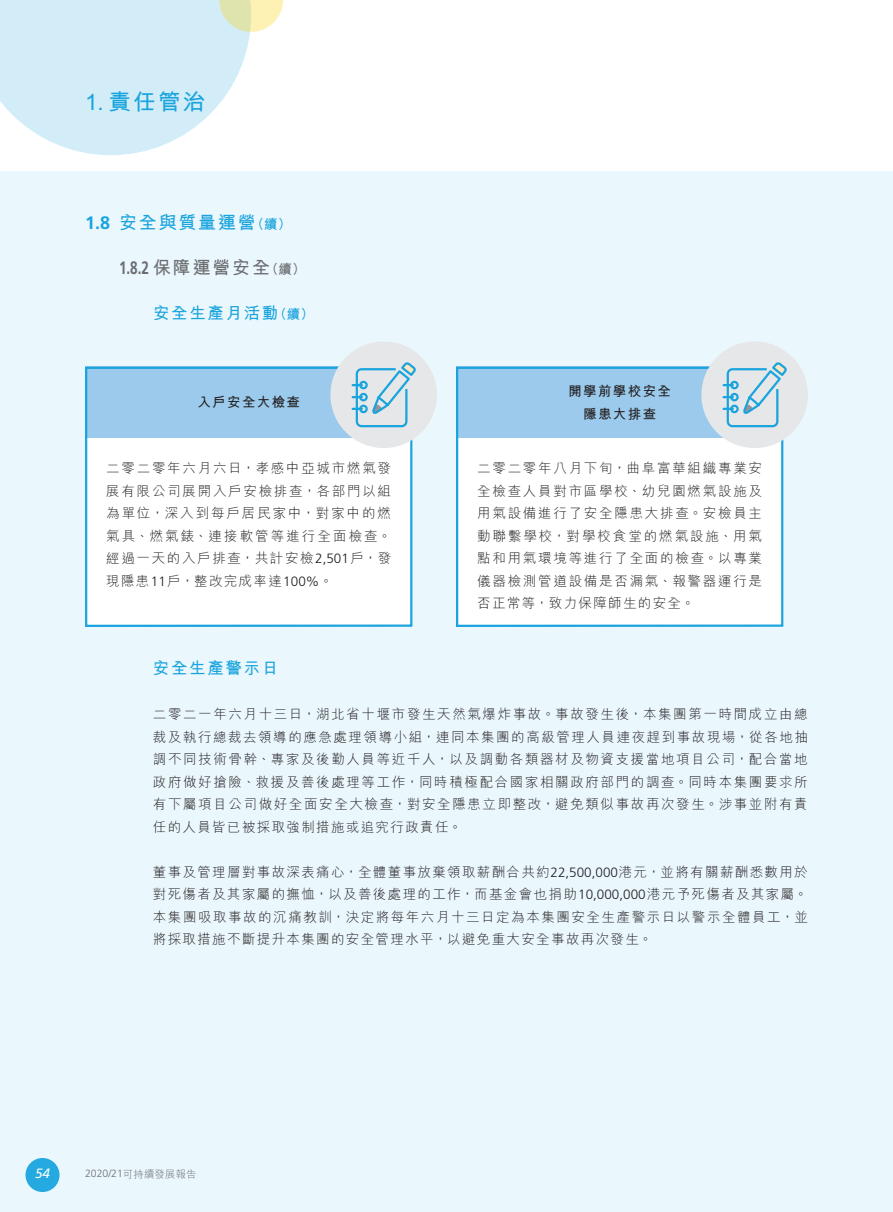
<style>
.page{position:relative;width:893px;height:1212px;background:#fff}
.page>*{position:absolute;margin:0;border:0;box-sizing:border-box;transform-origin:0 0}
.t1{font:700 22.5px "M Hei HK";color:#1aa4dd}
.t2{font:700 18px "M Hei HK";letter-spacing:.1em;color:#6c6d70}
.t3{font:700 18px "M Hei HK";letter-spacing:.1em;color:#1aa4dd}
.t4{font:700 16.5px "M Hei HK";letter-spacing:.1em;color:#1aa4dd}
.t5{font:300 13.5px/22.5px "M Hei HK";letter-spacing:.12em;color:#231f20;text-align:justify}
.t6{font:700 13.5px/22.5px "M Hei HK";letter-spacing:.1em;color:#231f20;text-align:center}
.t7{font:italic 13.5px "Frutiger LT Std";color:#fff}
.t8{font:300 10.5px "Frutiger LT Std";color:#6c6d70}
.s1{font-family:"Frutiger LT Std"}
.s2{font-size:13.5px}
.s3{font-family:"M Hei HK"}
</style>
<div class="page">
<svg style="left:0;top:0;width:283px;height:155px"></svg>
<hr style="left:891px;top:171px;width:2px;height:1041px;background:#eaf7fd">
<div style="left:0;top:171px;width:891px;height:1041px;background:#eaf7fd"></div>
<div style="left:26px;top:1158px;width:34px;height:34px;background:#24aae1;border-radius:50%"></div>
<div style="left:456px;top:367px;width:327px;height:260px;background:#fff"></div>
<div style="left:456px;top:367px;width:327px;height:71px;background:#9bcaec"></div>
<div style="left:456px;top:367px;width:327px;height:260px;border:2px solid #1aa4dd"></div>
<div style="left:701px;top:341px;width:107px;height:107px;background:#e6e7e9;border-radius:50%"></div>
<svg style="left:724px;top:362px;width:62px;height:66px"></svg>
<div style="left:85px;top:367px;width:327px;height:260px;background:#fff"></div>
<div style="left:85px;top:367px;width:327px;height:71px;background:#9bcaec"></div>
<div style="left:85px;top:367px;width:327px;height:260px;border:2px solid #1aa4dd"></div>
<div style="left:330px;top:341px;width:107px;height:107px;background:#e6e7e9;border-radius:50%"></div>
<svg style="left:353px;top:362px;width:62px;height:66px"></svg>
<h1 class="t1" style="left:85px;top:86px;width:122px">1. 責任管治</h1>
<h2 class="t3" style="left:85px;top:209px;width:208px"><span class="s1">1.8</span> 安全與質量運營<span class="s2">（續）</span></h2>
<h2 class="t2" style="left:119px;top:254px;width:188px"><span class="s1">1.8.2</span> 保障運營安全<span class="s2">（續）</span></h2>
<p class="t4" style="left:153px;top:301px;width:162px">安全生產月活動<span class="s2">（續）</span></p>
<p class="t6" style="left:197px;top:390px;width:104px">入戶安全大檢查</p>
<p class="t5" style="left:106px;top:457px;width:286px">二零二零年六月六日，孝感中亞城市燃氣發展有限公司展開入戶安檢排查，各部門以組為單位，深入到每戶居民家中，對家中的燃氣具、燃氣錶、連接軟管等進行全面檢查。經過一天的入戶排查，共計安檢<span class="s1">2,501</span>戶，發現隱患<span class="s1">11</span>戶，整改完成率達<span class="s1">100%</span>。</p>
<p class="t6" style="left:568px;top:379px;width:104px">開學前學校安全隱患大排查</p>
<p class="t5" style="left:477px;top:457px;width:286px">二零二零年八月下旬，曲阜富華組織專業安全檢查人員對市區學校、幼兒園燃氣設施及用氣設備進行了安全隱患大排查。安檢員主動聯繫學校，對學校食堂的燃氣設施、用氣點和用氣環境等進行了全面的檢查。以專業儀器檢測管道設備是否漏氣、報警器運行是否正常等，致力保障師生的安全。</p>
<p class="t4" style="left:153px;top:656px;width:127px">安全生產警示日</p>
<p class="t5" style="left:153px;top:703px;width:656px">二零二一年六月十三日，湖北省十堰市發生天然氣爆炸事故。事故發生後，本集團第一時間成立由總裁及執行總裁去領導的應急處理領導小組，連同本集團的高級管理人員連夜趕到事故現場，從各地抽調不同技術骨幹、專家及後勤人員等近千人，以及調動各類器材及物資支援當地項目公司，配合當地政府做好搶險、救援及善後處理等工作，同時積極配合國家相關政府部門的調查。同時本集團要求所有下屬項目公司做好全面安全大檢查，對安全隱患立即整改，避免類似事故再次發生。涉事並附有責任的人員皆已被採取強制措施或追究行政責任。</p>
<p class="t5" style="left:153px;top:860px;width:656px">董事及管理層對事故深表痛心，全體董事放棄領取薪酬合共約<span class="s1">22,500,000</span>港元，並將有關薪酬悉數用於對死傷者及其家屬的撫恤，以及善後處理的工作，而基金會也捐助<span class="s1">10,000,000</span>港元予死傷者及其家屬。本集團吸取事故的沉痛教訓，決定將每年六月十三日定為本集團安全生產警示日以警示全體員工，並將採取措施不斷提升本集團的安全管理水平，以避免重大安全事故再次發生。</p>
<p class="t7" style="left:35px;top:1166px;width:17px">54</p>
<p class="t8" style="left:85px;top:1167px;width:113px">2020/21<span class="s3">可持續發展報告</span></p>
</div>
